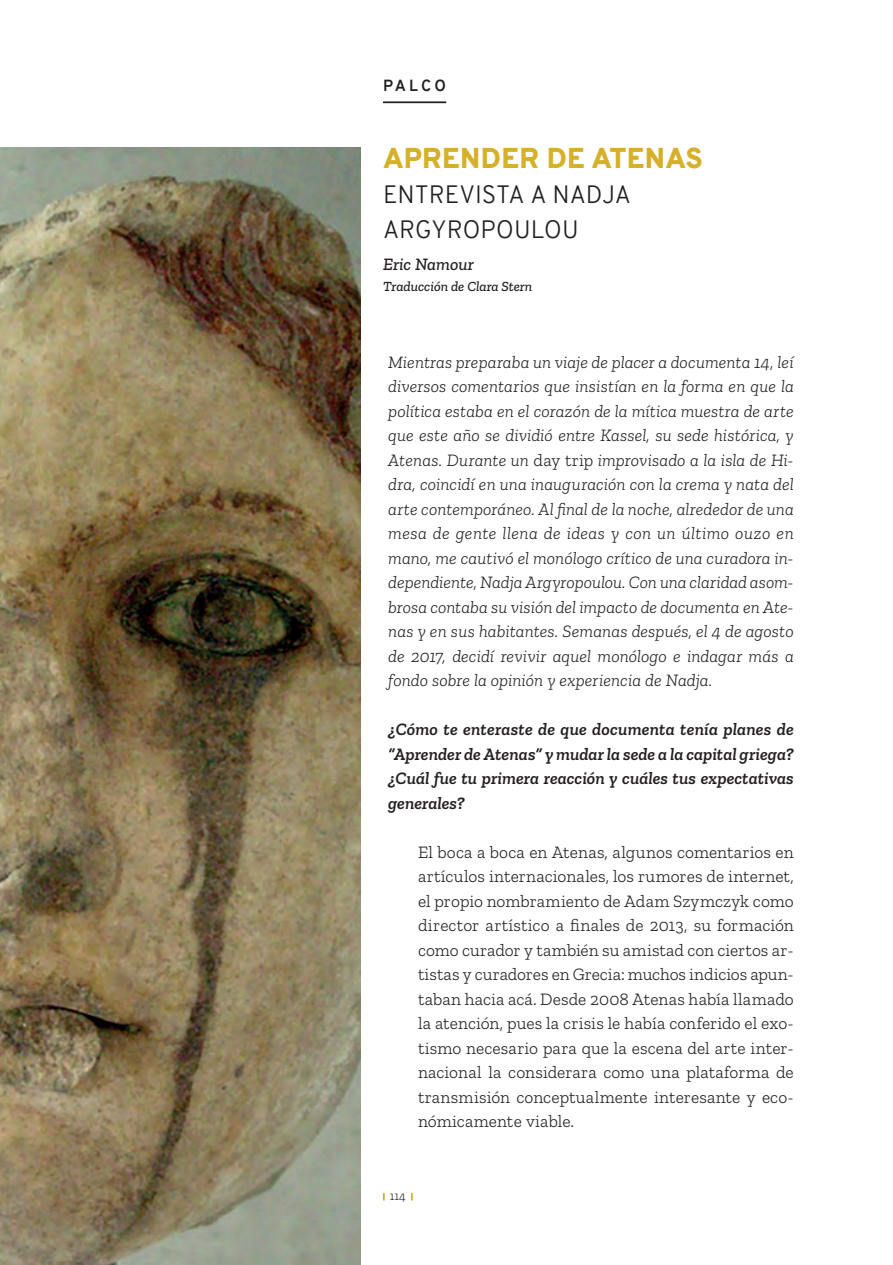
<style>
.page{position:relative;width:893px;height:1265px;background:#fff}
.page>*{position:absolute;margin:0;border:0;box-sizing:border-box;transform-origin:0 0}
.Título_panóptico_REV{font:900 28px "Overpass";letter-spacing:.01em;color:#d5b028}
.Subtitulos_REV{font:300 24.5px/35px "Overpass";color:#231f20}
.Cuerpo_REV{font:italic 300 17.5px/24.5px "Zilla Slab";color:#231f20;text-align:justify}
.respuesta_entrevista{font:300 17.5px/24.5px "Zilla Slab";letter-spacing:.005em;color:#231f20;text-align:justify}
.pregunta_entrevista{font:italic 600 17.5px/24.5px "Zilla Slab";letter-spacing:.005em;color:#231f20;text-align:justify}
.Autor_panóptico_REV{font:italic 500 17.5px "Zilla Slab";color:#231f20}
.t1{font:700 15.75px "Overpass";letter-spacing:.195em;color:#231f20}
.Autor_panóptico_REV-2{font:italic 500 14px "Zilla Slab";color:#231f20}
.t2{font:300 12.25px "Zilla Slab";color:#231f20}
.s1{font-style:normal}
</style>
<div class="page">
<img style="left:0;top:147px;width:360px;height:1118px">
<svg style="left:383px;top:1193px;width:2px;height:7px"></svg>
<svg style="left:411px;top:1193px;width:2px;height:7px"></svg>
<hr style="left:383px;top:101px;width:63px;height:2px;background:#231f20">
<p class="t1" style="left:383px;top:74px;width:64px">PALCO</p>
<p class="Título_panóptico_REV" style="left:383px;top:138px;width:321px">APRENDER DE ATENAS</p>
<p class="Subtitulos_REV" style="left:383px;top:177px;width:249px">ENTREVISTA A NADJA<br>ARGYROPOULOU</p>
<p class="Autor_panóptico_REV" style="left:383px;top:254px;width:92px">Eric Namour</p>
<p class="Autor_panóptico_REV-2" style="left:383px;top:278px;width:151px">Traducción de Clara Stern</p>
<p class="Cuerpo_REV" style="left:388px;top:350px;width:407px">Mientras preparaba un viaje de placer a documenta 14, leí diversos comentarios que insistían en la forma en que la política estaba en el corazón de la mítica muestra de arte que este año se dividió entre Kassel, su sede histórica, y Atenas. Durante un <span class="s1">day trip</span> improvisado a la isla de Hi&shy;dra, coincidí en una inauguración con la crema y nata del arte contemporáneo. Al final de la noche, alrededor de una mesa de gente llena de ideas y con un último ouzo en mano, me cautivó el monólogo crítico de una curadora in&shy;dependiente, Nadja Argyropoulou. Con una claridad asom&shy;brosa contaba su visión del impacto de documenta en Ate&shy;nas y en sus habitantes. Semanas después, el 4 de agosto de 2017, decidí revivir aquel monólogo e indagar más a fondo sobre la opinión y experiencia de Nadja.</p>
<p class="pregunta_entrevista" style="left:388px;top:717px;width:407px">¿Cómo te enteraste de que documenta tenía planes de “Aprender de Atenas” y mudar la sede a la capital griega? ¿Cuál fue tu primera reacción y cuáles tus expectativas generales?</p>
<p class="respuesta_entrevista" style="left:418px;top:840px;width:377px">El boca a boca en Atenas, algunos comentarios en artículos internacionales, los rumores de internet, el propio nombramiento de Adam Szymczyk como director artístico a finales de 2013, su formación como curador y también su amistad con ciertos ar&shy;tistas y curadores en Grecia: muchos indicios apun&shy;taban hacia acá. Desde 2008 Atenas había llamado la atención, pues la crisis le había conferido el exo&shy;tismo necesario para que la escena del arte inter&shy;nacional la considerara como una plataforma de transmisión conceptualmente interesante y eco&shy;nómicamente viable.</p>
<p class="t2" style="left:390px;top:1189px;width:17px">114</p>
</div>
